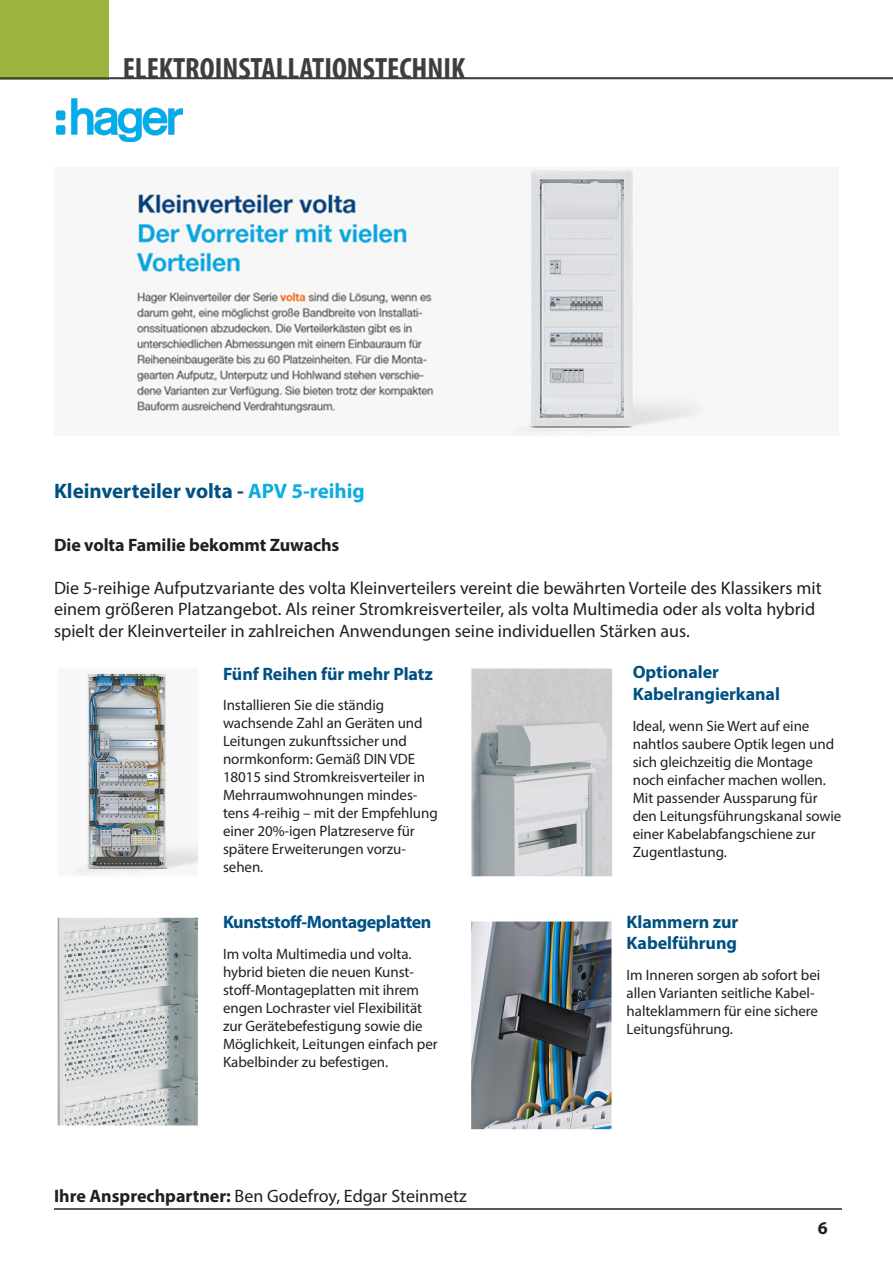
<style>
.page{position:relative;width:893px;height:1263px;background:#fff}
.page>*{position:absolute;margin:0;border:0;box-sizing:border-box;transform-origin:0 0}
.t1{font:700 condensed 30.9px "Myriad Pro";color:#3e3e3f}
.t2{font:700 21px "Myriad Pro";color:#015083}
.t3{font:18px/21.6px "Myriad Pro";color:#231f20}
.t4{font:700 18px/21.6px "Myriad Pro";letter-spacing:-.005em;color:#015083}
.t5{font:700 18px "Myriad Pro";letter-spacing:-.005em;color:#231f20}
.t6{font:700 18px "Myriad Pro";letter-spacing:-.025em;color:#015083}
.t7{font:15px/18px "Myriad Pro";letter-spacing:-.005em;color:#231f20}
.s1{color:#074670}
.s2{color:#0face1}
.s3{font-weight:700}
</style>
<div class="page">
<hr style="left:54px;top:1208px;width:788px;height:2px;background:#231f20">
<div style="left:0;top:0;width:108px;height:79px;background:#9db33f"></div>
<hr style="left:0;top:77px;width:893px;height:2px;background:#3e3e3f">
<img style="left:57px;top:99px;width:126px;height:42px">
<img style="left:134px;top:170px;width:570px;height:265px">
<img style="left:76px;top:670px;width:122px;height:205px">
<img style="left:471px;top:668px;width:142px;height:209px">
<img style="left:57px;top:917px;width:141px;height:209px">
<img style="left:471px;top:921px;width:141px;height:209px">
<p class="t1" style="left:123px;top:49px;width:344px">ELEKTROINSTALLATIONSTECHNIK</p>
<p class="t2" style="left:54px;top:477px;width:312px">Kleinverteiler volta <span class="s1">-</span> <span class="s2">APV 5-reihig</span></p>
<p class="t5" style="left:54px;top:533px;width:287px">Die volta Familie bekommt Zuwachs</p>
<p class="t3" style="left:54px;top:577px;width:769px">Die 5-reihige Aufputzvariante des volta Kleinverteilers vereint die bewährten Vorteile des Klassikers mit einem größeren Platzangebot. Als reiner Stromkreisverteiler, als volta Multimedia oder als volta hybrid spielt der Kleinverteiler in zahlreichen Anwendungen seine individuellen Stärken aus.</p>
<p class="t4" style="left:223px;top:662px;width:211px">Fünf Reihen für mehr Platz</p>
<p class="t7" style="left:223px;top:696px;width:216px">Installieren Sie die ständig wachsende Zahl an Geräten und<br>Leitungen zukunftssicher und normkonform: Gemäß DIN VDE<br>18015 sind Stromkreisverteiler in<br>Mehrraumwohnungen mindes&shy;tens 4‐reihig – mit der Empfehlung einer 20%-igen Platzreserve für spätere Erweiterungen vorzu&shy;sehen.</p>
<p class="t4" style="left:633px;top:661px;width:88px">Optionaler</p>
<p class="t4" style="left:633px;top:682px;width:149px">Kabelrangierkanal</p>
<p class="t7" style="left:633px;top:716px;width:210px">Ideal, wenn Sie Wert auf eine nahtlos saubere Optik legen und sich gleichzeitig die Montage noch einfacher machen wollen.<br>Mit passender Aussparung für den Leitungsführungskanal sowie einer Kabelabfangschiene zur<br>Zugentlastung.</p>
<p class="t6" style="left:223px;top:910px;width:210px">Kunststoff-Montageplatten</p>
<p class="t7" style="left:223px;top:944px;width:216px">Im volta Multimedia und volta. hybrid bieten die neuen Kunst&shy;stoff-Montageplatten mit ihrem engen Lochraster viel Flexibilität zur Gerätebefestigung sowie die<br>Möglichkeit, Leitungen einfach per<br>Kabelbinder zu befestigen.</p>
<p class="t3" style="left:54px;top:1184px;width:414px"><span class="s3">Ihre Ansprechpartner:</span> Ben Godefroy, Edgar Steinmetz</p>
<p class="t4" style="left:627px;top:910px;width:113px">Klammern zur<br>Kabelführung</p>
<p class="t7" style="left:627px;top:966px;width:195px">Im Inneren sorgen ab sofort bei allen Varianten seitliche Kabel&shy;halteklammern für eine sichere<br>Leitungsführung.</p>
<p class="t5" style="left:818px;top:1216px;width:11px">6</p>
</div>
